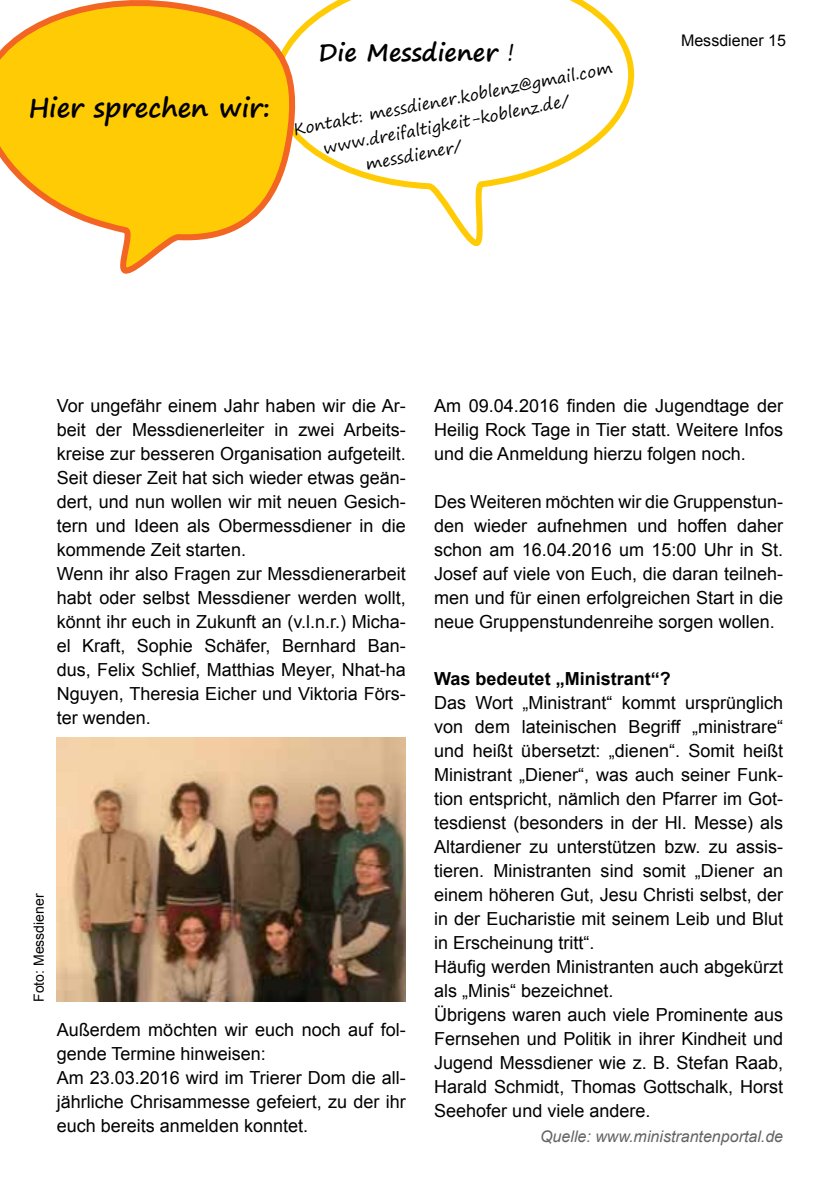
<style>
.page{position:relative;width:840px;height:1191px;background:#fff}
.page>*{position:absolute;margin:0;border:0;box-sizing:border-box;transform-origin:0 0}
.t1{font:700 26px "Segoe Print";color:#000}
.t2{font:700 24px "Segoe Print";color:#000}
.t3{font:18px/24px "Arial";color:#000}
.t4{font:700 18px "Arial";color:#000}
.t5{font:16px "Segoe Print";color:#000}
.t6{font:italic 16px "Arial";color:#636466}
.t7{font:16px "Arial";color:#000}
.t8{font:14px "Arial";color:#000}
.s1{font-weight:400}
</style>
<div class="page">
<svg style="left:298px;top:0;width:335px;height:247px"></svg>
<svg style="left:0;top:0;width:298px;height:274px"></svg>
<img style="left:57px;top:737px;width:348px;height:265px">
<h1 class="t1" style="left:28px;top:84px;width:243px">Hier sprechen wir:</h1>
<h2 class="t2" style="left:318px;top:31px;width:198px">Die Messdiener <span class="s1">!</span></h2>
<p class="t5" style="left:291px;top:115px;width:325px;rotate:-11deg">Kontakt: messdiener.koblenz@gmail.com</p>
<p class="t5" style="left:320px;top:134px;width:252px;rotate:-11deg">www.dreifaltigkeit-koblenz.de/</p>
<p class="t5" style="left:363px;top:150px;width:100px;rotate:-11deg">messdiener/</p>
<p class="t7" style="left:680px;top:30px;width:106px">Messdiener 15</p>
<p class="t3" style="left:57px;top:394px;width:350px">Vor ungefähr einem Jahr haben wir die Ar&shy;beit der Messdienerleiter in zwei Arbeits&shy;kreise zur besseren Organisation aufgeteilt.<br>Seit dieser Zeit hat sich wieder etwas geän&shy;dert, und nun wollen wir mit neuen Gesich&shy;tern und Ideen als Obermessdiener in die kommende Zeit starten.<br>Wenn ihr also Fragen zur Messdienerarbeit habt oder selbst Messdiener werden wollt, könnt ihr euch in Zukunft an (v.l.n.r.) Micha&shy;el Kraft, Sophie Schäfer, Bernhard Ban&shy;dus, Felix Schlief, Matthias Meyer, Nhat-ha Nguyen, Theresia Eicher und Viktoria Förs&shy;ter wenden.</p>
<p class="t8" style="left:30px;top:1002px;width:110px;rotate:-90deg">Foto: Messdiener</p>
<p class="t3" style="left:57px;top:1017px;width:350px">Außerdem möchten wir euch noch auf fol&shy;gende Termine hinweisen:<br>Am 23.03.2016 wird im Trierer Dom die all&shy;jährliche Chrisammesse gefeiert, zu der ihr euch bereits anmelden konntet.</p>
<p class="t3" style="left:434px;top:393px;width:350px;text-align:justify">Am 09.04.2016 finden die Jugendtage der Heilig Rock Tage in Tier statt. Weitere Infos und die Anmeldung hierzu folgen noch.</p>
<p class="t3" style="left:434px;top:489px;width:350px;text-align:justify">Des Weiteren möchten wir die Gruppenstun&shy;den wieder aufnehmen und hoffen daher schon am 16.04.2016 um 15:00 Uhr in St.<br>Josef auf viele von Euch, die daran teilneh&shy;men und für einen erfolgreichen Start in die neue Gruppenstundenreihe sorgen wollen.</p>
<p class="t4" style="left:434px;top:667px;width:238px">Was bedeutet „Ministrant“?</p>
<p class="t3" style="left:434px;top:691px;width:350px">Das Wort „Ministrant“ kommt ursprünglich von dem lateinischen Begriff „ministrare“ und heißt übersetzt: „dienen“. Somit heißt Ministrant „Diener“, was auch seiner Funk&shy;tion entspricht, nämlich den Pfarrer im Got&shy;tesdienst (besonders in der Hl. Messe) als Altardiener zu unterstützen bzw. zu assis&shy;tieren. Ministranten sind somit „Diener an einem höheren Gut, Jesu Christi selbst, der in der Eucharistie mit seinem Leib und Blut in Erscheinung tritt“.<br>Häufig werden Ministranten auch abgekürzt als „Minis“ bezeichnet.<br>Übrigens waren auch viele Prominente aus Fernsehen und Politik in ihrer Kindheit und Jugend Messdiener wie z. B. Stefan Raab, Harald Schmidt, Thomas Gottschalk, Horst Seehofer und viele andere.</p>
<p class="t6" style="left:540px;top:1125px;width:244px">Quelle: www.ministrantenportal.de</p>
</div>
